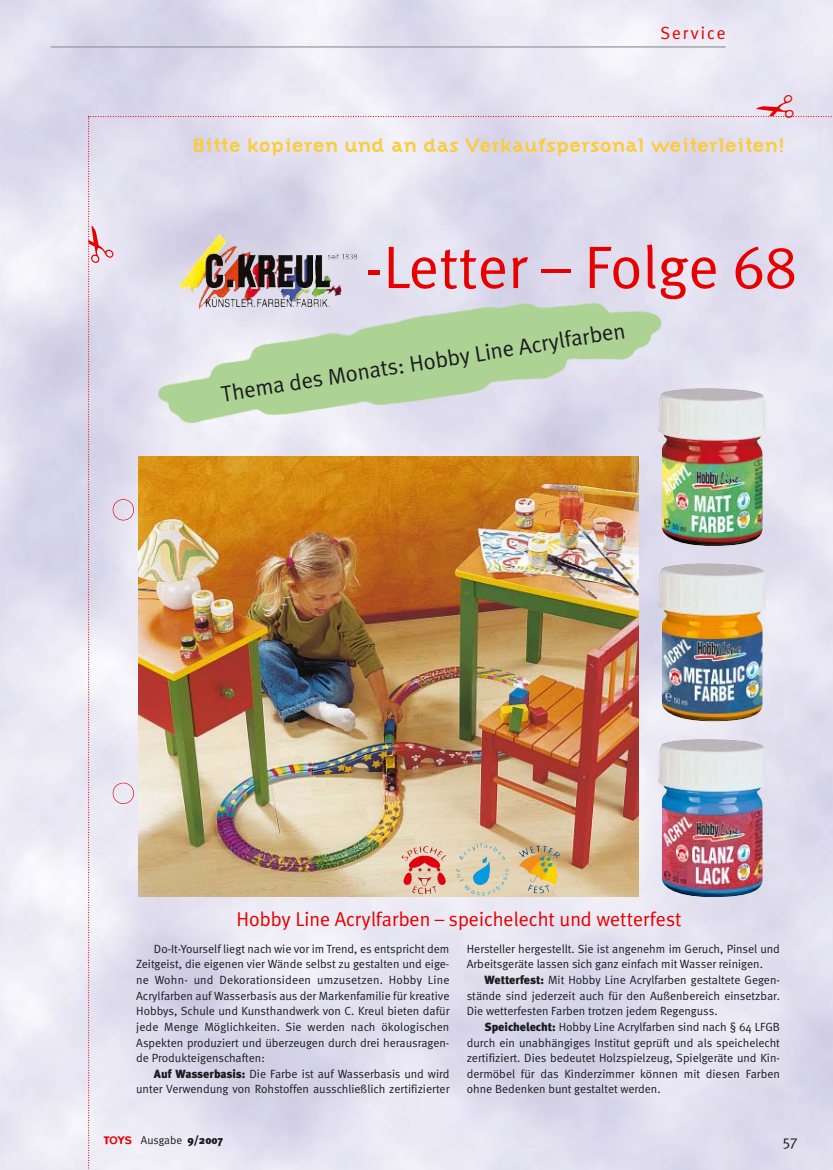
<style>
.page{position:relative;width:833px;height:1170px;background:#fff}
.page>*{position:absolute;margin:0;border:0;box-sizing:border-box;transform-origin:0 0}
.t1{font:60px "Meta Plus Normal";color:#e60000}
.t2{font:22.5px "Meta Plus Normal";color:#1b1b1f}
.t3{font:700 20.62px "Citizen";color:#fccc3e}
.t4{font:20px "Meta Plus Normal";color:#e60000}
.t5{font:17.5px "Meta Plus Normal";letter-spacing:.105em;color:#e60000}
.t6{font:15px "Meta Normal";color:#1b1b1f}
.t7{font:11.88px/15.6px "Meta Normal";color:#1b1b1f;text-align:justify}
.t8{font:11.25px "Meta Normal";color:#1b1b1f}
.s1{font-family:"Meta";font-weight:900}
.s2{font-family:"Blur";font-weight:500;color:#e60000}
</style>
<div class="page">
<hr style="left:51px;top:46px;width:674px;height:2px;background:#97979b">
<img style="left:83px;top:95px;width:750px;height:1074px">
<h3 class="t5" style="left:660px;top:26px;width:67px">Service</h3>
<h3 class="t3" style="left:193px;top:138px;width:593px">Bitte kopieren und an das Verkaufspersonal weiterleiten!</h3>
<h1 class="t1" style="left:365px;top:244px;width:433px">-Letter – Folge 68</h1>
<h2 class="t2" style="left:220px;top:385px;width:410px;rotate:-9deg">Thema des Monats: Hobby Line Acrylfarben</h2>
<h3 class="t4" style="left:236px;top:911px;width:446px">Hobby Line Acrylfarben – speichelecht und wetterfest</h3>
<p class="t7" style="left:136px;top:941px;width:315px;text-indent:18px">Do-It-Yourself liegt nach wie vor im Trend, es entspricht dem Zeitgeist, die eigenen vier Wände selbst zu gestalten und eige&shy;ne Wohn- und Dekorationsideen umzusetzen. Hobby Line Acrylfarben auf Wasserbasis aus der Markenfamilie für kreative Hobbys, Schule und Kunsthandwerk von C. Kreul bieten dafür jede Menge Möglichkeiten. Sie werden nach ökologischen Aspekten produziert und überzeugen durch drei herausragen&shy;de Produkteigenschaften:</p>
<p class="t7" style="left:136px;top:1066px;width:315px;text-align:right"><span class="s1">Auf Wasserbasis:</span> Die Farbe ist auf Wasserbasis und wird unter Verwendung von Rohstoffen ausschließlich zertifizierter</p>
<p class="t8" style="left:103px;top:1135px;width:121px"><span class="s2">TOYS</span> Ausgabe <span class="s1">9/2007</span></p>
<p class="t7" style="left:467px;top:941px;width:315px">Hersteller hergestellt. Sie ist angenehm im Geruch, Pinsel und<br>Arbeitsgeräte lassen sich ganz einfach mit Wasser reinigen.</p>
<p class="t7" style="left:467px;top:972px;width:315px;text-indent:18px"><span class="s1">Wetterfest:</span> Mit Hobby Line Acrylfarben gestaltete Gegen&shy;stände sind jederzeit auch für den Außenbereich einsetzbar.<br>Die wetterfesten Farben trotzen jedem Regenguss.</p>
<p class="t7" style="left:467px;top:1019px;width:315px;text-indent:18px"><span class="s1">Speichelecht:</span> Hobby Line Acrylfarben sind nach § 64 LFGB durch ein unabhängiges Institut geprüft und als speichelecht zertifiziert. Dies bedeutet Holzspielzeug, Spielgeräte und Kin&shy;dermöbel für das Kinderzimmer können mit diesen Farben ohne Bedenken bunt gestaltet werden.</p>
<p class="t6" style="left:783px;top:1135px;width:16px">57</p>
</div>
